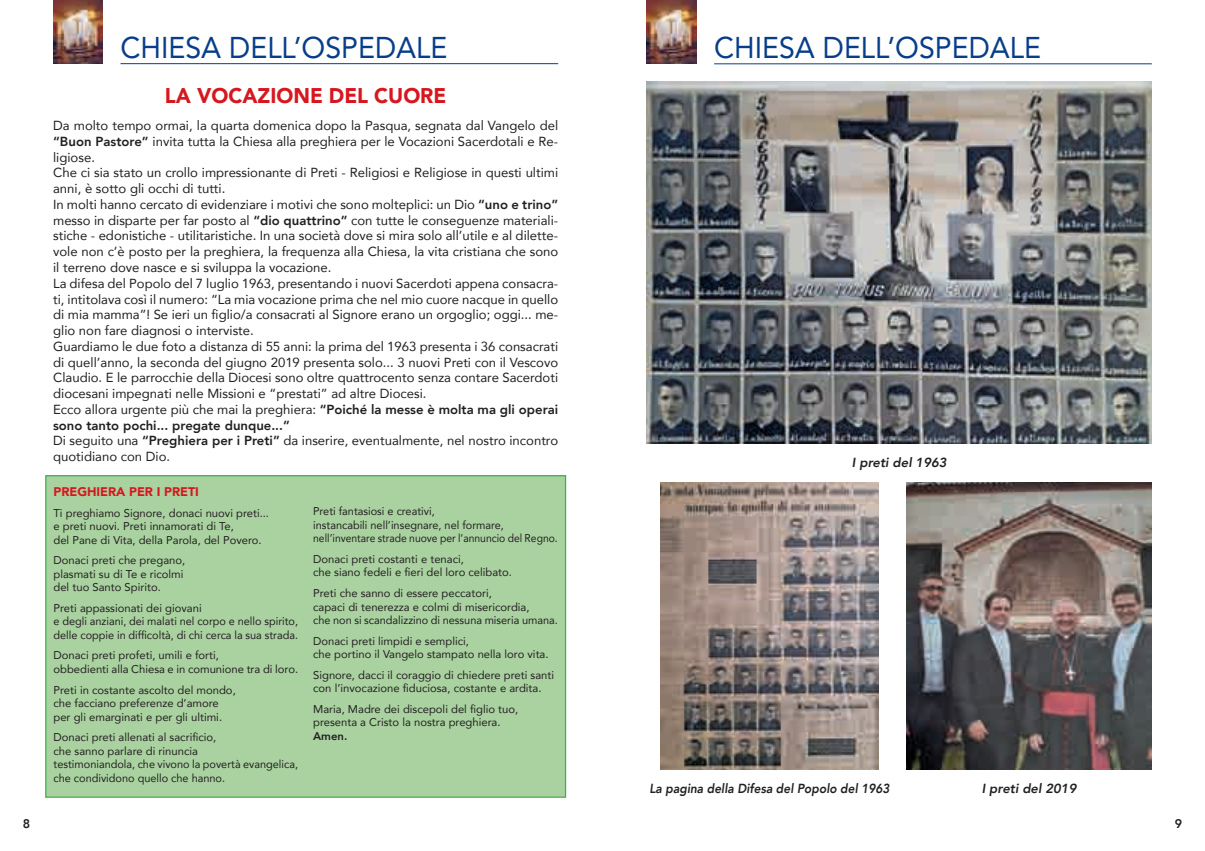
<style>
.page{position:relative;width:1205px;height:851px;background:#fff}
.page>*{position:absolute;margin:0;border:0;box-sizing:border-box;transform-origin:0 0}
.t1{font:30px "Avenir";color:#083e89;scale:.95 1}
.t2{font:900 21.25px "Avenir";color:#d7171f;scale:.96 1}
.t3{font:13.12px/15.8px "Avenir";color:#231f20}
.t4{font:italic 800 13.12px "Avenir";color:#231f20;scale:.91 1}
.t5{font:italic 800 13.12px "Avenir";color:#231f20}
.t6{font:900 12.5px "Avenir";color:#d7171f}
.t7{font:800 12.5px "Avenir";color:#231f20}
.t8{font:11.25px/13.5px "Avenir";color:#231f20}
.t9{font:800 11.25px "Avenir";color:#231f20}
.s1{font-weight:800}
</style>
<div class="page">
<hr style="left:714px;top:63px;width:438px;height:1px;background:#083e89">
<img style="left:647px;top:0;width:49px;height:64px">
<hr style="left:120px;top:63px;width:438px;height:1px;background:#083e89">
<img style="left:53px;top:0;width:50px;height:64px">
<img style="left:906px;top:482px;width:246px;height:287px">
<img style="left:647px;top:81px;width:505px;height:362px">
<img style="left:661px;top:482px;width:217px;height:287px">
<div style="left:46px;top:475px;width:519px;height:322px;background:#aad2a1"></div>
<div style="left:45px;top:475px;width:521px;height:322px;border:1px solid #40ae49"></div>
<h1 class="t1" style="left:120px;top:24px;width:346px">CHIESA DELL’OSPEDALE</h1>
<h2 class="t2" style="left:165px;top:77px;width:295px">LA VOCAZIONE DEL CUORE</h2>
<p class="t3" style="left:53px;top:117px;width:506px">Da molto tempo ormai, la quarta domenica dopo la Pasqua, segnata dal Vangelo del <span class="s1">“Buon Pastore”</span> invita tutta la Chiesa alla preghiera per le Vocazioni Sacerdotali e Re&shy;ligiose.<br>Che ci sia stato un crollo impressionante di Preti - Religiosi e Religiose in questi ultimi anni, è sotto gli occhi di tutti.<br>In molti hanno cercato di evidenziare i motivi che sono molteplici: un Dio <span class="s1">“uno e trino” </span>messo in disparte per far posto al <span class="s1">“dio quattrino”</span> con tutte le conseguenze materiali&shy;stiche - edonistiche - utilitaristiche. In una società dove si mira solo all’utile e al dilette&shy;vole non c’è posto per la preghiera, la frequenza alla Chiesa, la vita cristiana che sono il terreno dove nasce e si sviluppa la vocazione.<br>La difesa del Popolo del 7 luglio 1963, presentando i nuovi Sacerdoti appena consacra&shy;ti, intitolava così il numero: “La mia vocazione prima che nel mio cuore nacque in quello di mia mamma”! Se ieri un figlio/a consacrati al Signore erano un orgoglio; oggi... me&shy;glio non fare diagnosi o interviste.<br>Guardiamo le due foto a distanza di 55 anni: la prima del 1963 presenta i 36 consacrati di quell’anno, la seconda del giugno 2019 presenta solo... 3 nuovi Preti con il Vescovo Claudio. E le parrocchie della Diocesi sono oltre quattrocento senza contare Sacerdoti diocesani impegnati nelle Missioni e “prestati” ad altre Diocesi.<br>Ecco allora urgente più che mai la preghiera: <span class="s1">“Poiché la messe è molta ma gli operai sono tanto pochi... pregate dunque...”<br></span>Di seguito una <span class="s1">“Preghiera per i Preti”</span> da inserire, eventualmente, nel nostro incontro quotidiano con Dio.</p>
<p class="t6" style="left:54px;top:481px;width:147px">PREGHIERA PER I PRETI</p>
<p class="t8" style="left:54px;top:505px;width:217px">Ti preghiamo Signore, donaci nuovi preti... e preti nuovi. Preti innamorati di Te,<br>del Pane di Vita, della Parola, del Povero.</p>
<p class="t8" style="left:54px;top:553px;width:133px">Donaci preti che pregano, plasmati su di Te e ricolmi del tuo Santo Spirito.</p>
<p class="t8" style="left:54px;top:600px;width:246px">Preti appassionati dei giovani<br>e degli anziani, dei malati nel corpo e nello spirito, delle coppie in difficoltà, di chi cerca la sua strada.</p>
<p class="t8" style="left:54px;top:648px;width:246px">Donaci preti profeti, umili e forti,<br>obbedienti alla Chiesa e in comunione tra di loro.</p>
<p class="t8" style="left:54px;top:682px;width:184px">Preti in costante ascolto del mondo, che facciano preferenze d’amore per gli emarginati e per gli ultimi.</p>
<p class="t8" style="left:54px;top:730px;width:246px">Donaci preti allenati al sacrificio,<br>che sanno parlare di rinuncia<br>testimoniandola, che vivono la povertà evangelica, che condividono quello che hanno.</p>
<p class="t8" style="left:313px;top:504px;width:246px">Preti fantasiosi e creativi,<br>instancabili nell’insegnare, nel formare, nell’inventare strade nuove per l’annuncio del Regno.</p>
<p class="t8" style="left:313px;top:552px;width:200px">Donaci preti costanti e tenaci,<br>che siano fedeli e fieri del loro celibato.</p>
<p class="t8" style="left:313px;top:586px;width:246px">Preti che sanno di essere peccatori,<br>capaci di tenerezza e colmi di misericordia,<br>che non si scandalizzino di nessuna miseria umana.</p>
<p class="t8" style="left:313px;top:633px;width:237px">Donaci preti limpidi e semplici,<br>che portino il Vangelo stampato nella loro vita.</p>
<p class="t8" style="left:313px;top:667px;width:242px">Signore, dacci il coraggio di chiedere preti santi con l’invocazione fiduciosa, costante e ardita.</p>
<p class="t8" style="left:313px;top:701px;width:207px">Maria, Madre dei discepoli del figlio tuo, presenta a Cristo la nostra preghiera.</p>
<p class="t9" style="left:313px;top:727px;width:36px">Amen.</p>
<h1 class="t1" style="left:714px;top:24px;width:346px">CHIESA DELL’OSPEDALE</h1>
<p class="t5" style="left:852px;top:454px;width:96px">I preti del 1963</p>
<p class="t4" style="left:649px;top:780px;width:265px">La pagina della Difesa del Popolo del 1963</p>
<p class="t5" style="left:981px;top:780px;width:96px">I preti del 2019</p>
<p class="t7" style="left:23px;top:813px;width:9px">8</p>
<p class="t7" style="left:1174px;top:813px;width:9px">9</p>
</div>
